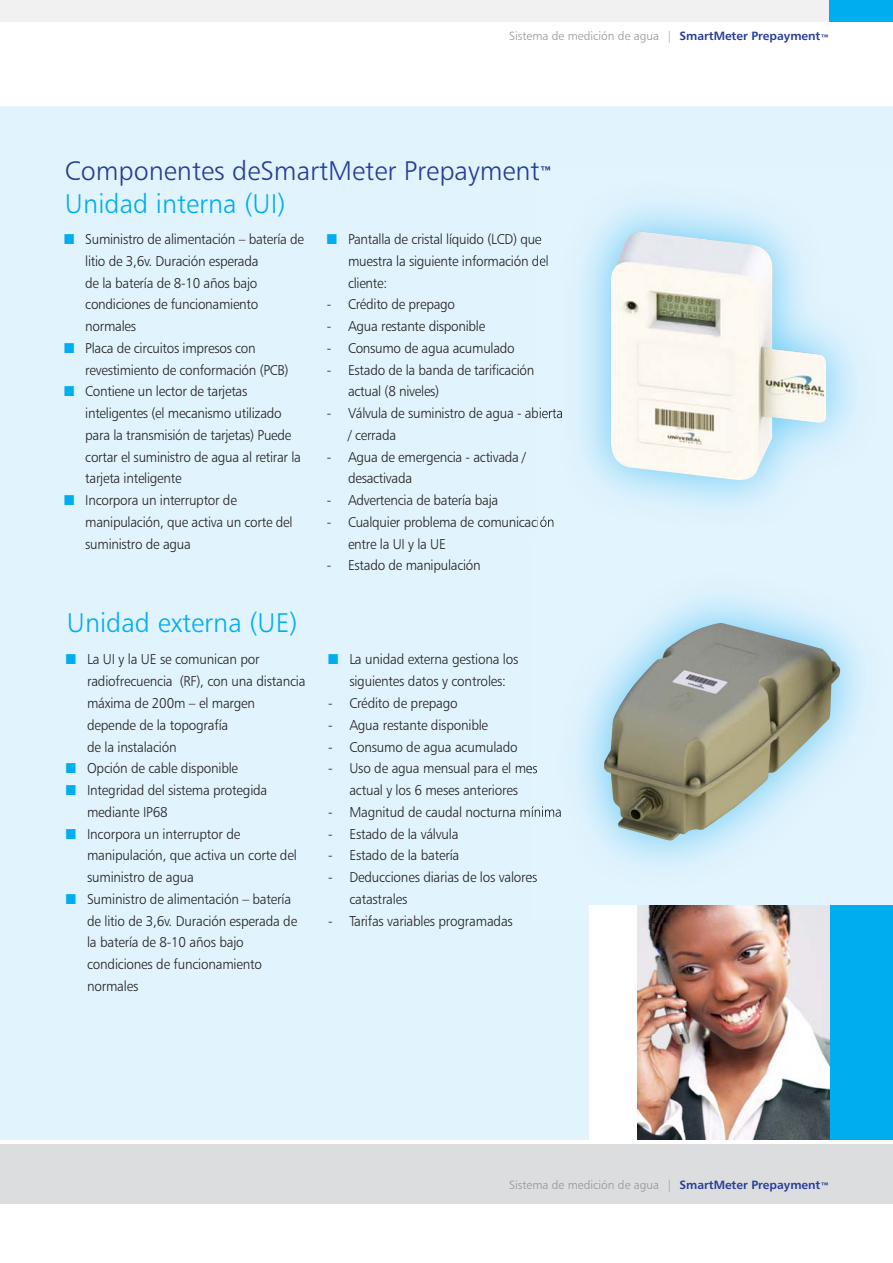
<style>
.page{position:relative;width:893px;height:1263px;background:#fff}
.page>*{position:absolute;margin:0;border:0;box-sizing:border-box;transform-origin:0 0}
.t1{font:27px "Humanist 777 BT Light B";color:#253c98}
.t2{font:27px "Humanist 777 BT Light B";color:#00aeef}
.t3{font:14.25px/21.8px "Humanist 777 BT Light B";letter-spacing:-.02em;color:#231f20;scale:.95 1}
.t4{font:12px "Humanist 777 BT Light B";color:#939598}
.s1{font-family:"Humanist 777 BT Bold B";color:#253c98}
.s2{font-family:"Humanist 777 BT Bold B";font-size:15px}
.s3{color:#00aeef}
</style>
<div class="page">
<div style="left:0;top:106px;width:893px;height:1034px;background:#e1f4fd"></div>
<div style="left:0;top:0;width:863px;height:21px;background:#f1f1f2"></div>
<div style="left:829px;top:0;width:64px;height:21px;background:#00aeef"></div>
<div style="left:0;top:1144px;width:893px;height:59px;background:#dcddde"></div>
<div style="left:589px;top:906px;width:108px;height:234px;background:#fff"></div>
<div style="left:829px;top:906px;width:64px;height:234px;background:#00aeef"></div>
<img style="left:638px;top:922px;width:191px;height:218px">
<img style="left:539px;top:169px;width:315px;height:358px">
<img style="left:611px;top:231px;width:216px;height:249px">
<img style="left:531px;top:596px;width:362px;height:310px">
<img style="left:637px;top:906px;width:193px;height:16px">
<img style="left:604px;top:623px;width:236px;height:218px">
<p class="t4" style="left:509px;top:31px;width:322px">Sistema de medición de agua | <span class="s1">SmartMeter Prepayment</span><sub>™</sub></p>
<h1 class="t1" style="left:65px;top:160px;width:489px">Componentes deSmartMeter Prepayment<span class="s2">™</span></h1>
<h1 class="t2" style="left:65px;top:193px;width:222px">Unidad interna (UI)</h1>
<p class="t3" style="left:85px;top:229px;width:232px;text-indent:-21px"><span class="s3">■</span> Suministro de alimentación – batería de litio de 3,6v. Duración esperada<br>de la batería de 8-10 años bajo condiciones de funcionamiento normales</p>
<p class="t3" style="left:85px;top:338px;width:216px;text-indent:-21px"><span class="s3">■</span> Placa de circuitos impresos con revestimiento de conformación (PCB)</p>
<p class="t3" style="left:85px;top:382px;width:228px;text-indent:-21px"><span class="s3">■</span> Contiene un lector de tarjetas inteligentes (el mecanismo utilizado para la transmisión de tarjetas) Puede cortar el suministro de agua al retirar la tarjeta inteligente</p>
<p class="t3" style="left:85px;top:490px;width:220px;text-indent:-21px"><span class="s3">■</span> Incorpora un interruptor de manipulación, que activa un corte del suministro de agua</p>
<h1 class="t2" style="left:67px;top:612px;width:232px">Unidad externa (UE)</h1>
<p class="t3" style="left:87px;top:650px;width:231px;text-indent:-21px"><span class="s3">■</span> La UI y la UE se comunican por radiofrecuencia (RF), con una distancia máxima de 200m – el margen depende de la topografía<br>de la instalación</p>
<p class="t3" style="left:66px;top:759px;width:183px"><span class="s3">■</span> Opción de cable disponible</p>
<p class="t3" style="left:87px;top:780px;width:191px;text-indent:-21px"><span class="s3">■</span> Integridad del sistema protegida mediante IP68</p>
<p class="t3" style="left:87px;top:824px;width:222px;text-indent:-21px"><span class="s3">■</span> Incorpora un interruptor de manipulación, que activa un corte del suministro de agua</p>
<p class="t3" style="left:87px;top:889px;width:223px;text-indent:-21px"><span class="s3">■</span> Suministro de alimentación – batería de litio de 3,6v. Duración esperada de la batería de 8-10 años bajo condiciones de funcionamiento normales</p>
<p class="t3" style="left:348px;top:229px;width:213px;text-indent:-21px"><span class="s3">■</span> Pantalla de cristal líquido (LCD) que muestra la siguiente información del cliente:</p>
<p class="t3" style="left:327px;top:295px;width:137px">- Crédito de prepago</p>
<p class="t3" style="left:327px;top:316px;width:168px">- Agua restante disponible</p>
<p class="t3" style="left:327px;top:338px;width:199px">- Consumo de agua acumulado</p>
<p class="t3" style="left:348px;top:360px;width:198px;text-indent:-21px">- Estado de la banda de tarificación actual (8 niveles)</p>
<p class="t3" style="left:348px;top:403px;width:228px;text-indent:-21px">- Válvula de suministro de agua - abierta / cerrada</p>
<p class="t3" style="left:348px;top:447px;width:189px;text-indent:-21px">- Agua de emergencia - activada / desactivada</p>
<p class="t3" style="left:327px;top:490px;width:182px">- Advertencia de batería baja</p>
<p class="t3" style="left:348px;top:512px;width:219px;text-indent:-21px">- Cualquier problema de comunicación entre la UI y la UE</p>
<p class="t3" style="left:327px;top:556px;width:164px">- Estado de manipulación</p>
<p class="t3" style="left:349px;top:650px;width:179px;text-indent:-21px"><span class="s3">■</span> La unidad externa gestiona los siguientes datos y controles:</p>
<p class="t3" style="left:328px;top:693px;width:138px">- Crédito de prepago</p>
<p class="t3" style="left:328px;top:715px;width:170px">- Agua restante disponible</p>
<p class="t3" style="left:328px;top:737px;width:201px">- Consumo de agua acumulado</p>
<p class="t3" style="left:328px;top:759px;width:222px;text-align:center">- Uso de agua mensual para el mes actual y los 6 meses anteriores</p>
<p class="t3" style="left:328px;top:802px;width:247px">- Magnitud de caudal nocturna mínima</p>
<p class="t3" style="left:328px;top:824px;width:139px">- Estado de la válvula</p>
<p class="t3" style="left:328px;top:846px;width:140px">- Estado de la batería</p>
<p class="t3" style="left:349px;top:867px;width:199px;text-indent:-21px">- Deducciones diarias de los valores catastrales</p>
<p class="t3" style="left:328px;top:911px;width:196px">- Tarifas variables programadas</p>
<p class="t4" style="left:509px;top:1180px;width:322px">Sistema de medición de agua | <span class="s1">SmartMeter Prepayment</span><sub>™</sub></p>
</div>
